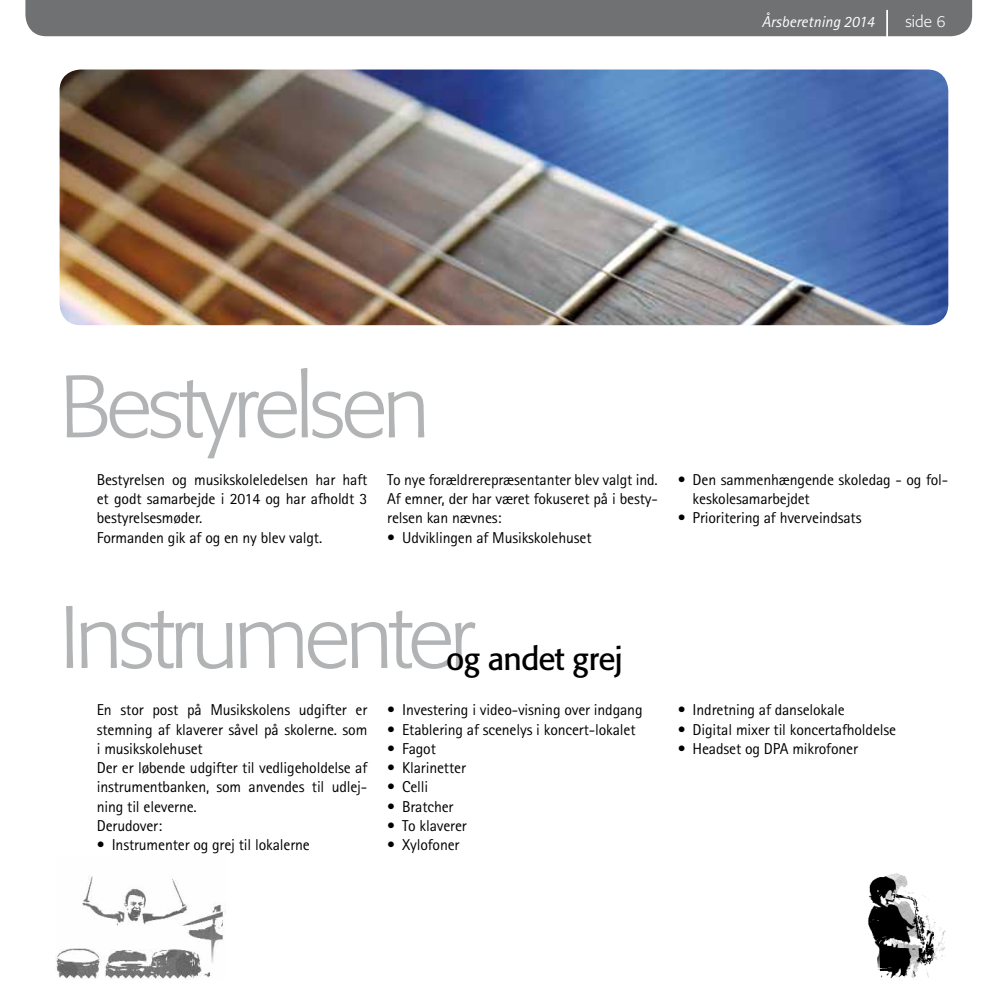
<style>
.page{position:relative;width:993px;height:993px;background:#fff}
.page>*{position:absolute;margin:0;border:0;box-sizing:border-box;transform-origin:0 0}
.t1{font:300 87.5px "Formata";letter-spacing:-.05em;color:#b1b3b4}
.t2{font:31.5px "Formata";letter-spacing:-.025em;color:#000}
.t3{font:15.75px/19.2px "Rotis Sans Serif";letter-spacing:-.01em;color:#000}
.t4{font:italic 15.75px "Rotis Sans Serif";color:#fff}
.t5{font:300 15.75px "Formata";color:#fff}
</style>
<div class="page">
<div style="left:25px;top:0;width:946px;height:36px;background:#707172"></div>
<hr style="left:885px;top:10px;width:2px;height:43px;background:#fff">
<img style="left:56px;top:876px;width:168px;height:102px">
<img style="left:867px;top:873px;width:79px;height:105px">
<img style="left:60px;top:69px;width:887px;height:256px">
<p class="t4" style="left:761px;top:12px;width:114px">Årsberetning 2014</p>
<p class="t5" style="left:905px;top:12px;width:42px">side 6</p>
<h1 class="t1" style="left:60px;top:355px;width:372px">Bestyrelsen</h1>
<p class="t3" style="left:97px;top:469px;width:272px">Bestyrelsen og musikskoleledelsen har haft et godt samarbejde i 2014 og har afholdt 3 bestyrelsesmøder.<br>Formanden gik af og en ny blev valgt.</p>
<p class="t3" style="left:387px;top:469px;width:272px;text-align:justify">To nye forældrerepræsentanter blev valgt ind.<br>Af emner, der har været fokuseret på i besty&shy;relsen kan nævnes:</p>
<p class="t3" style="left:387px;top:527px;width:206px">• Udviklingen af Musikskolehuset</p>
<p class="t3" style="left:692px;top:469px;width:257px;text-indent:-15px">• Den sammenhængende skoledag - og fol&shy;keskolesamarbejdet</p>
<p class="t3" style="left:677px;top:508px;width:185px">• Prioritering af hverveindsats</p>
<h1 class="t1" style="left:60px;top:585px;width:417px">Instrumenter</h1>
<h2 class="t2" style="left:446px;top:639px;width:178px">og andet grej</h2>
<p class="t3" style="left:97px;top:700px;width:272px">En stor post på Musikskolens udgifter er stemning af klaverer såvel på skolerne. som i musikskolehuset<br>Der er løbende udgifter til vedligeholdelse af instrumentbanken, som anvendes til udlej&shy;ning til eleverne.<br>Derudover:</p>
<p class="t3" style="left:97px;top:834px;width:214px">• Instrumenter og grej til lokalerne</p>
<p class="t3" style="left:387px;top:700px;width:257px">• Investering i video-visning over indgang</p>
<p class="t3" style="left:387px;top:719px;width:250px">• Etablering af scenelys i koncert-lokalet</p>
<p class="t3" style="left:387px;top:738px;width:50px">• Fagot</p>
<p class="t3" style="left:387px;top:757px;width:80px">• Klarinetter</p>
<p class="t3" style="left:387px;top:777px;width:43px">• Celli</p>
<p class="t3" style="left:387px;top:796px;width:68px">• Bratcher</p>
<p class="t3" style="left:387px;top:815px;width:81px">• To klaverer</p>
<p class="t3" style="left:387px;top:834px;width:74px">• Xylofoner</p>
<p class="t3" style="left:677px;top:700px;width:169px">• Indretning af danselokale</p>
<p class="t3" style="left:677px;top:719px;width:220px">• Digital mixer til koncertafholdelse</p>
<p class="t3" style="left:677px;top:738px;width:182px">• Headset og DPA mikrofoner</p>
</div>
